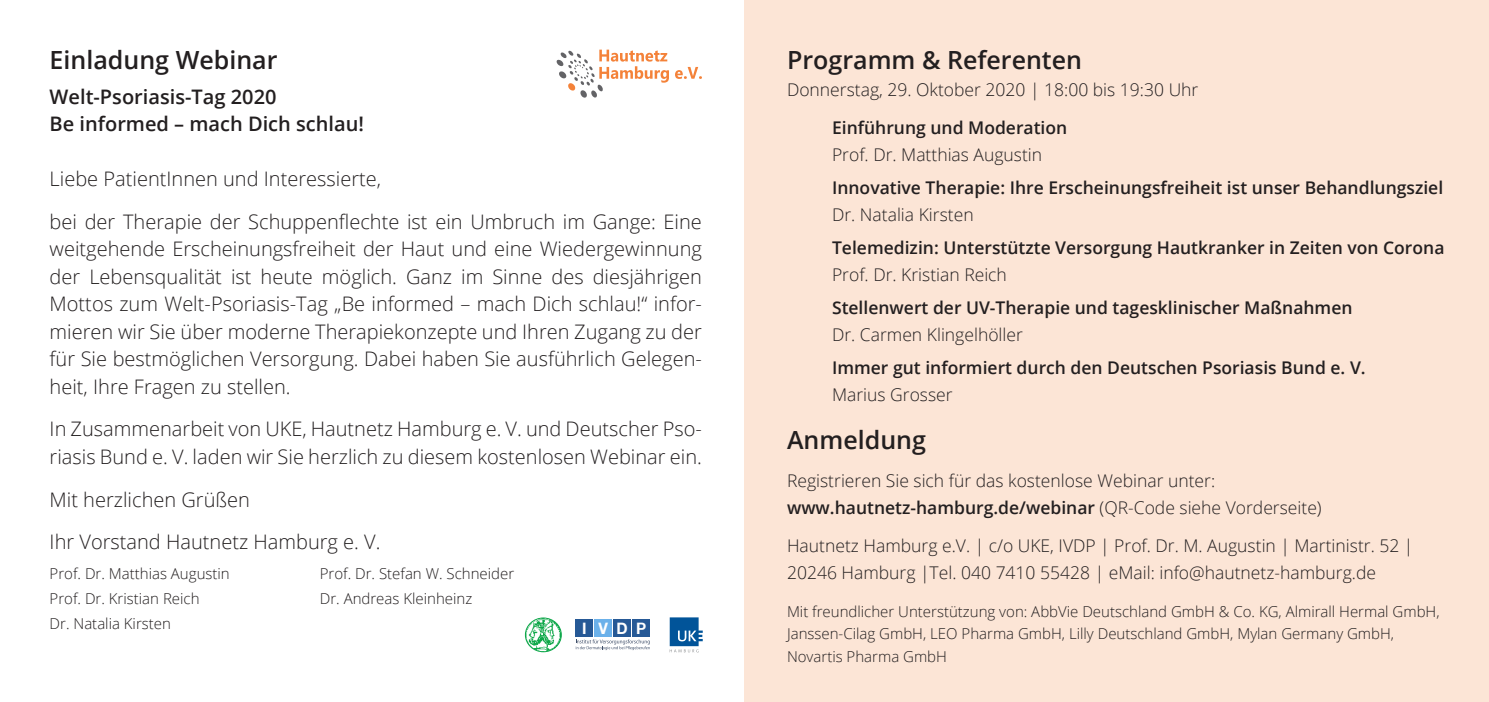
<style>
.page{position:relative;width:1489px;height:702px;background:#fff}
.page>*{position:absolute;margin:0;border:0;box-sizing:border-box;transform-origin:0 0}
.t1{font:600 25px "Open Sans";color:#231f20}
.t2{font:300 20px/27.5px "Open Sans";color:#231f20;text-align:justify}
.t3{font:600 20px/27.5px "Open Sans";color:#231f20}
.t4{font:300 17.5px/27.5px "Open Sans";color:#231f20}
.t5{font:600 17.5px/27.5px "Open Sans";color:#231f20}
.t6{font:700 15.75px "Helvetica Neue LT Com";color:#fff;scale:.96 1}
.t7{font:300 15px/22.5px "Open Sans";color:#231f20}
.s1{font-weight:600}
.s2{font-weight:300}
</style>
<div class="page">
<div style="left:744px;top:0;width:744px;height:702px;background:#fce5d6"></div>
<div style="left:575px;top:619px;width:18px;height:18px;background:#265996"></div>
<div style="left:594px;top:619px;width:18px;height:18px;background:#6bb1ea"></div>
<div style="left:613px;top:619px;width:18px;height:18px;background:#265996"></div>
<div style="left:632px;top:619px;width:17px;height:18px;background:#265996"></div>
<svg style="left:575px;top:639px;width:75px;height:11px"></svg>
<svg style="left:669px;top:617px;width:33px;height:35px"></svg>
<svg style="left:556px;top:50px;width:113px;height:48px"></svg>
<svg style="left:675px;top:67px;width:27px;height:12px"></svg>
<img style="left:525px;top:618px;width:36px;height:33px">
<div style="left:525px;top:618px;width:36px;height:33px;border:1px solid #0ca749;border-radius:50%"></div>
<p class="t1" style="left:50px;top:43px;width:229px">Einladung Webinar</p>
<p class="t3" style="left:50px;top:82px;width:316px">Welt-Psoriasis-Tag 2020<br>Be informed – mach Dich schlau!</p>
<p class="t2" style="left:50px;top:165px;width:333px">Liebe PatientInnen und Interessierte,</p>
<p class="t2" style="left:50px;top:207px;width:653px">bei der Therapie der Schuppenflechte ist ein Umbruch im Gange: Eine weitgehende Erscheinungsfreiheit der Haut und eine Wiedergewinnung der Lebensqualität ist heute möglich. Ganz im Sinne des diesjährigen Mottos zum Welt-Psoriasis-Tag „Be informed – mach Dich schlau!“ infor&shy;mieren wir Sie über moderne Therapiekonzepte und Ihren Zugang zu der für Sie bestmöglichen Versorgung. Dabei haben Sie ausführlich Gelegen&shy;heit, Ihre Fragen zu stellen.</p>
<p class="t2" style="left:50px;top:415px;width:653px">In Zusammenarbeit von UKE, Hautnetz Hamburg e. V. und Deutscher Pso&shy;riasis Bund e. V. laden wir Sie herzlich zu diesem kostenlosen Webinar ein.</p>
<p class="t2" style="left:50px;top:485px;width:202px">Mit herzlichen Grüßen</p>
<p class="t2" style="left:50px;top:527px;width:332px">Ihr Vorstand Hautnetz Hamburg e. V.</p>
<p class="t7" style="left:50px;top:562px;width:182px">Prof. Dr. Matthias Augustin</p>
<p class="t7" style="left:320px;top:562px;width:196px">Prof. Dr. Stefan W. Schneider</p>
<p class="t7" style="left:50px;top:587px;width:151px">Prof. Dr. Kristian Reich</p>
<p class="t7" style="left:320px;top:587px;width:154px">Dr. Andreas Kleinheinz</p>
<p class="t7" style="left:50px;top:612px;width:123px">Dr. Natalia Kirsten</p>
<p class="t6" style="left:582px;top:618px;width:68px">I VDP</p>
<p class="t1" style="left:787px;top:43px;width:296px">Programm &amp; Referenten</p>
<p class="t4" style="left:787px;top:76px;width:413px">Donnerstag, 29. Oktober 2020 | 18:00 bis 19:30 Uhr</p>
<p class="t4" style="left:832px;top:113px;width:237px"><span class="s1">Einführung und Moderation<br></span>Prof. Dr. Matthias Augustin</p>
<p class="t5" style="left:832px;top:173px;width:612px">Innovative Therapie: Ihre Erscheinungsfreiheit ist unser Behandlungsziel<br><span class="s2">Dr. Natalia Kirsten</span></p>
<p class="t5" style="left:832px;top:233px;width:614px">Telemedizin: Unterstützte Versorgung Hautkranker in Zeiten von Corona<br><span class="s2">Prof. Dr. Kristian Reich</span></p>
<p class="t5" style="left:832px;top:293px;width:522px">Stellenwert der UV-Therapie und tagesklinischer Maßnahmen<br><span class="s2">Dr. Carmen Klingelhöller</span></p>
<p class="t5" style="left:832px;top:353px;width:535px">Immer gut informiert durch den Deutschen Psoriasis Bund e. V.<br><span class="s2">Marius Grosser</span></p>
<p class="t1" style="left:787px;top:423px;width:140px">Anmeldung</p>
<p class="t4" style="left:787px;top:466px;width:429px">Registrieren Sie sich für das kostenlose Webinar unter:</p>
<p class="t4" style="left:787px;top:488px;width:628px;line-height:37.5px"><span class="s1">www.hautnetz-hamburg.de/webinar</span> (QR-Code siehe Vorderseite)<br>Hautnetz Hamburg e.V. | c/o UKE, IVDP | Prof. Dr. M. Augustin | Martinistr. 52 |</p>
<p class="t4" style="left:787px;top:558px;width:590px">20246 Hamburg |Tel. 040 7410 55428 | eMail: info@hautnetz-hamburg.de</p>
<p class="t7" style="left:787px;top:599px;width:654px">Mit freundlicher Unterstützung von: AbbVie Deutschland GmbH &amp; Co. KG, Almirall Hermal GmbH,<br>Janssen-Cilag GmbH, LEO Pharma GmbH, Lilly Deutschland GmbH, Mylan Germany GmbH,<br>Novartis Pharma GmbH</p>
</div>
